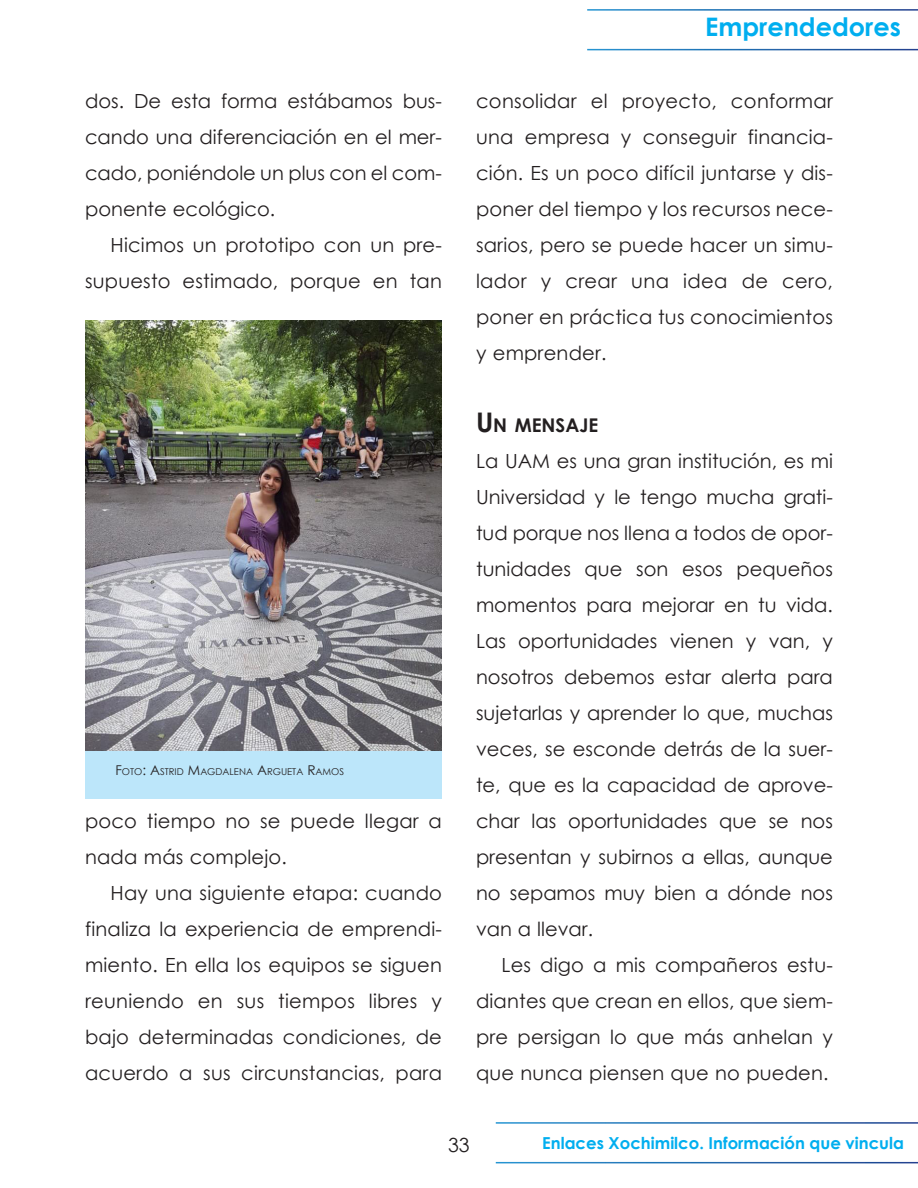
<style>
.page{position:relative;width:918px;height:1188px;background:#fff}
.page>*{position:absolute;margin:0;border:0;box-sizing:border-box;transform-origin:0 0}
.t1{font:700 25.5px "Century Gothic";color:#00aeef}
.cuerpoArticulos{font:19.5px/36px "Century Gothic";letter-spacing:.01em;color:#231f20;text-align:justify}
.cuerpoArticulos_sin{font:19.5px/36px "Century Gothic";color:#231f20;text-align:justify}
.subtitulo_ok{font:700 18.9px "Century Gothic";color:#231f20}
.t2{font:700 16.5px "Century Gothic";color:#00aeef}
.pies_de_foto_2alinea{font:9.45px "Century Gothic";color:#231f20}
.s1{font-size:13.5px}
.s2{font-size:27px}
</style>
<div class="page">
<img style="left:85px;top:321px;width:357px;height:430px">
<div style="left:85px;top:751px;width:357px;height:47px;background:#bce6fa"></div>
<p class="cuerpoArticulos_sin" style="left:85px;top:83px;width:358px">dos. De esta forma estábamos bus&shy;cando una diferenciación en el mer&shy;cado, poniéndole un plus con el com&shy;ponente ecológico.</p>
<p class="cuerpoArticulos" style="left:85px;top:227px;width:358px;text-align:right">Hicimos un prototipo con un pre&shy;supuesto estimado, porque en tan</p>
<p class="pies_de_foto_2alinea" style="left:115px;top:765px;width:230px"><span class="s1">F</span>OTO<span class="s1">: A</span>STRID <span class="s1">M</span>AGDALENA <span class="s1">A</span>RGUETA <span class="s1">R</span>AMOS</p>
<p class="cuerpoArticulos" style="left:85px;top:803px;width:358px">poco tiempo no se puede llegar a nada más complejo.</p>
<p class="cuerpoArticulos" style="left:85px;top:875px;width:358px;text-indent:26px">Hay una siguiente etapa: cuando finaliza la experiencia de emprendi&shy;miento. En ella los equipos se siguen reuniendo en sus tiempos libres y bajo determinadas condiciones, de acuerdo a sus circunstancias, para</p>
<h1 class="t1" style="left:705px;top:8px;width:197px">Emprendedores</h1>
<p class="cuerpoArticulos" style="left:476px;top:83px;width:359px">consolidar el proyecto, conformar una empresa y conseguir financia&shy;ción. Es un poco difícil juntarse y dis&shy;poner del tiempo y los recursos nece&shy;sarios, pero se puede hacer un simu&shy;lador y crear una idea de cero, poner en práctica tus conocimientos y emprender.</p>
<p class="subtitulo_ok" style="left:476px;top:411px;width:124px"><span class="s2">U</span> N MENSAJE</p>
<p class="cuerpoArticulos_sin" style="left:476px;top:443px;width:358px">La UAM es una gran institución, es mi Universidad y le tengo mucha grati&shy;tud porque nos llena a todos de opor&shy;tunidades que son esos pequeños momentos para mejorar en tu vida.<br>Las oportunidades vienen y van, y nosotros debemos estar alerta para sujetarlas y aprender lo que, muchas veces, se esconde detrás de la suer&shy;te, que es la capacidad de aprove&shy;char las oportunidades que se nos presentan y subirnos a ellas, aunque no sepamos muy bien a dónde nos van a llevar.</p>
<p class="cuerpoArticulos" style="left:476px;top:947px;width:358px;text-indent:26px">Les digo a mis compañeros estu&shy;diantes que crean en ellos, que siem&shy;pre persigan lo que más anhelan y que nunca piensen que no pueden.</p>
<p class="cuerpoArticulos_sin" style="left:448px;top:1127px;width:23px">33</p>
<p class="t2" style="left:542px;top:1131px;width:363px">Enlaces Xochimilco. Información que vincula</p>
</div>
